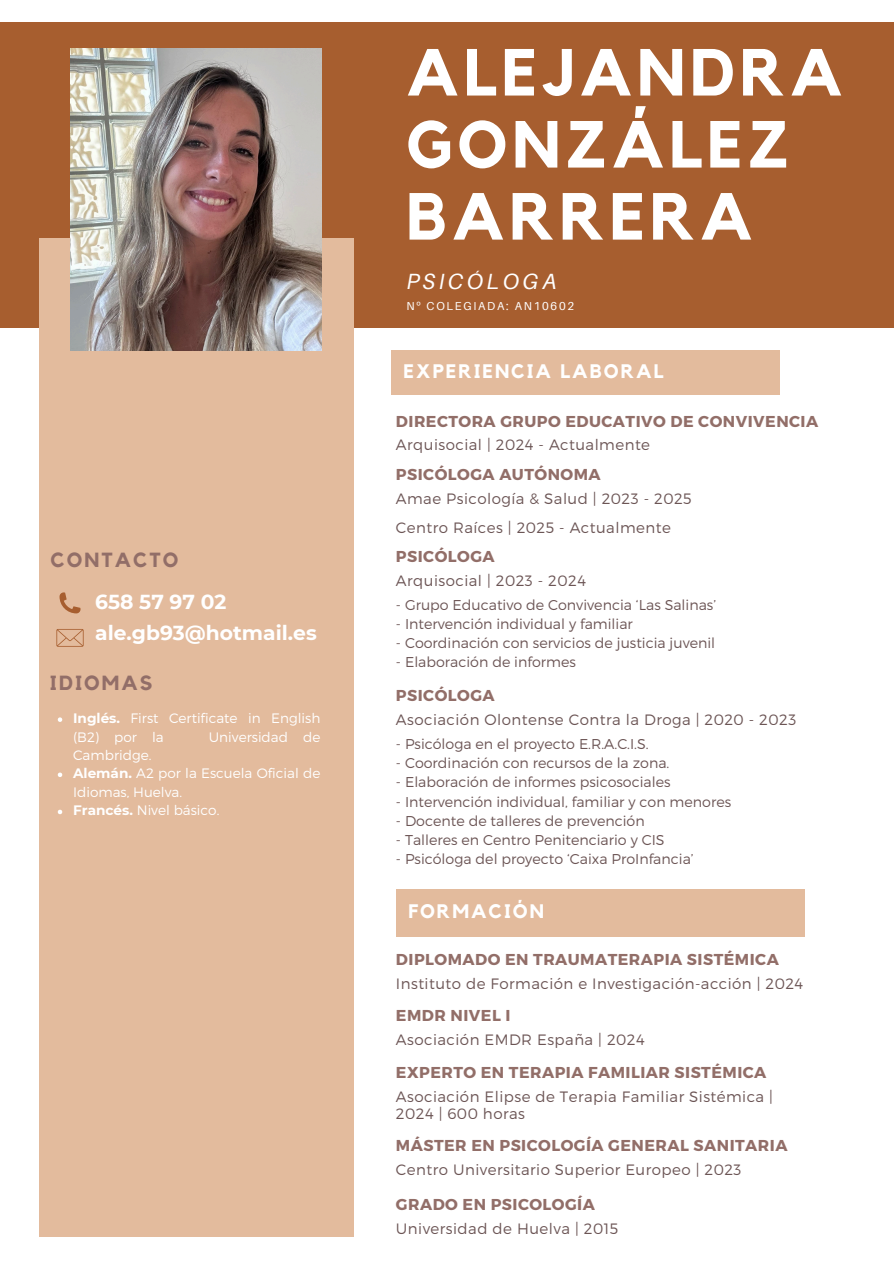
<style>
.page{position:relative;width:894px;height:1264px;background:#fff}
.page>*{position:absolute;margin:0;border:0;box-sizing:border-box;transform-origin:0 0}
.t1{font:700 65.7px/72px "Kollektif";letter-spacing:.075em;color:#fff}
.t2{font:italic 22.05px "Aileron";letter-spacing:.15em;color:#fff}
.t3{font:700 20.4px "Kollektif";letter-spacing:.1em;color:#926e68}
.t4{font:700 20.25px "Montserrat";color:#fff}
.t5{font:700 19.5px "Kollektif";letter-spacing:.1em;color:#fff}
.t6{font:700 15.75px "Montserrat";letter-spacing:.03em;color:#926e68}
.t7{font:300 15px/16.8px "Montserrat";letter-spacing:.03em;color:#6c5555}
.t8{font:300 14.25px "Montserrat";color:#6c5555}
.t9{font:300 13.65px/19.2px "Montserrat";color:#fff}
.t10{font:11.55px "Aileron";letter-spacing:.15em;color:#fff}
.s1{font-weight:700}
.s2{font-family:"Noto Sans"}
</style>
<div class="page">
<div style="left:0;top:22px;width:893px;height:305px;background:#a75e2f"></div>
<div style="left:39px;top:238px;width:314px;height:998px;background:#e3bb9d"></div>
<div style="left:391px;top:350px;width:388px;height:44px;background:#e3bb9d"></div>
<img style="left:71px;top:49px;width:250px;height:301px">
<svg style="left:59px;top:592px;width:21px;height:21px"></svg>
<svg style="left:56px;top:629px;width:27px;height:17px"></svg>
<svg style="left:58px;top:717px;width:4px;height:5px"></svg>
<svg style="left:58px;top:772px;width:4px;height:5px"></svg>
<svg style="left:58px;top:809px;width:4px;height:5px"></svg>
<div style="left:396px;top:889px;width:408px;height:47px;background:#e3bb9d"></div>
<h3 class="t3" style="left:51px;top:550px;width:129px">CONTACTO</h3>
<h2 class="t4" style="left:95px;top:589px;width:133px">658 57 97 02</h2>
<h5 class="t4" style="left:95px;top:620px;width:223px">ale.gb93@hotmail.es</h5>
<p class="t3" style="left:50px;top:673px;width:104px">IDIOMAS</p>
<p class="t9" style="left:73px;top:708px;width:249px"><span class="s1">Inglés.</span> First Certificate in English (B2) por la</p>
<p class="t9" style="left:209px;top:727px;width:113px">Universidad de</p>
<p class="t9" style="left:73px;top:745px;width:80px">Cambridge.</p>
<p class="t9" style="left:73px;top:763px;width:249px"><span class="s1">Alemán.</span> A2 por la Escuela Oficial de<br>Idiomas, Huelva.</p>
<h3 class="t9" style="left:73px;top:800px;width:148px"><span class="s1">Francés.</span> Nivel básico.</h3>
<p class="t1" style="left:406px;top:39px;width:437px">ALEJANDRA<br>GONZÁLEZ<br>BARRERA</p>
<p class="t2" style="left:406px;top:267px;width:152px">PSICÓLOGA</p>
<p class="t10" style="left:406px;top:298px;width:169px">N<span class="s2">º</span> COLEGIADA: AN10602</p>
<p class="t5" style="left:403px;top:362px;width:261px">EXPERIENCIA LABORAL</p>
<h2 class="t6" style="left:396px;top:411px;width:423px">DIRECTORA GRUPO EDUCATIVO DE CONVIVENCIA</h2>
<h4 class="t7" style="left:396px;top:436px;width:255px">Arquisocial | 2024 - Actualmente</h4>
<h2 class="t6" style="left:396px;top:464px;width:206px">PSICÓLOGA AUTÓNOMA</h2>
<h4 class="t7" style="left:396px;top:489px;width:297px">Amae Psicología &amp; Salud | 2023 - 2025</h4>
<h5 class="t7" style="left:396px;top:518px;width:276px">Centro Raíces | 2025 - Actualmente</h5>
<p class="t6" style="left:396px;top:546px;width:100px">PSICÓLOGA</p>
<p class="t8" style="left:396px;top:595px;width:321px">- Grupo Educativo de Convivencia ‘Las Salinas’</p>
<p class="t8" style="left:396px;top:614px;width:238px">- Intervención individual y familiar</p>
<p class="t8" style="left:396px;top:634px;width:321px">- Coordinación con servicios de justicia juvenil</p>
<p class="t8" style="left:396px;top:653px;width:181px">- Elaboración de informes</p>
<p class="t7" style="left:396px;top:571px;width:191px">Arquisocial | 2023 - 2024</p>
<h2 class="t6" style="left:396px;top:685px;width:100px">PSICÓLOGA</h2>
<p class="t8" style="left:396px;top:734px;width:254px">- Psicóloga en el proyecto E.R.A.C.I.S.</p>
<p class="t8" style="left:396px;top:754px;width:275px">- Coordinación con recursos de la zona.</p>
<p class="t8" style="left:396px;top:773px;width:276px">- Elaboración de informes psicosociales</p>
<p class="t8" style="left:396px;top:792px;width:336px">- Intervención individual, familiar y con menores</p>
<p class="t8" style="left:396px;top:811px;width:250px">- Docente de talleres de prevención</p>
<p class="t8" style="left:396px;top:830px;width:270px">- Talleres en Centro Penitenciario y CIS</p>
<h5 class="t8" style="left:396px;top:849px;width:299px">- Psicóloga del proyecto ‘Caixa ProInfancia’</h5>
<p class="t7" style="left:396px;top:710px;width:401px">Asociación Olontense Contra la Droga | 2020 - 2023</p>
<h5 class="t5" style="left:408px;top:902px;width:137px">FORMACIÓN</h5>
<h4 class="t6" style="left:396px;top:948px;width:384px">DIPLOMADO EN TRAUMATERAPIA SISTÉMICA</h4>
<h5 class="t7" style="left:396px;top:974px;width:408px">Instituto de Formación e Investigación-acción | 2024</h5>
<p class="t6" style="left:396px;top:1005px;width:116px">EMDR NIVEL I</p>
<p class="t7" style="left:396px;top:1030px;width:250px">Asociación EMDR España | 2024</p>
<h5 class="t6" style="left:396px;top:1062px;width:372px">EXPERTO EN TERAPIA FAMILIAR SISTÉMICA</h5>
<h5 class="t7" style="left:396px;top:1087px;width:378px">Asociación Elipse de Terapia Familiar Sistémica |<br>2024 | 600 horas</h5>
<p class="t6" style="left:396px;top:1135px;width:393px">MÁSTER EN PSICOLOGÍA GENERAL SANITARIA</p>
<h5 class="t7" style="left:396px;top:1160px;width:347px">Centro Universitario Superior Europeo | 2023</h5>
<h5 class="t6" style="left:396px;top:1193px;width:200px">GRADO EN PSICOLOGÍA</h5>
<p class="t7" style="left:396px;top:1219px;width:224px">Universidad de Huelva | 2015</p>
</div>
